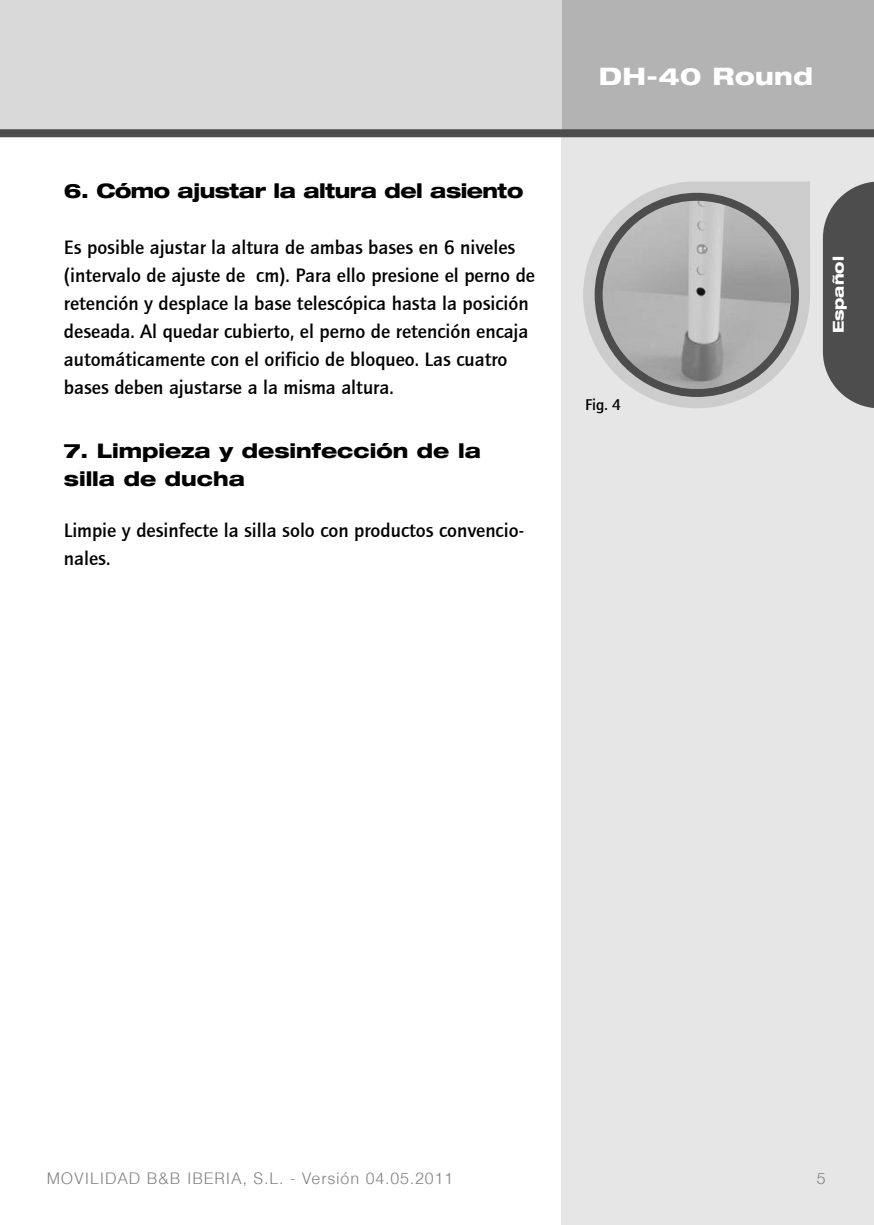
<style>
.page{position:relative;width:874px;height:1225px;background:#fff}
.page>*{position:absolute;margin:0;border:0;box-sizing:border-box;transform-origin:0 0}
.t1{font:italic 800 expanded 24px "Helvetica Neue";letter-spacing:.02em;color:#fff}
.t2{font:500 20px/28px "Quay Sans";color:#000}
.t3{font:800 expanded 20px/28px "Helvetica Neue";color:#000}
.t4{font:800 expanded 20px "Helvetica Neue";letter-spacing:-.025em;color:#000}
.t5{font:300 16px "Helvetica";letter-spacing:.05em;color:#808080}
.t6{font:500 16px "Quay Sans";color:#000}
.t7{font:800 expanded 15px "Helvetica Neue";color:#fff}
</style>
<div class="page">
<div style="left:561px;top:133px;width:312px;height:1092px;background:#e6e6e6"></div>
<div style="left:561px;top:0;width:312px;height:133px;background:#b3b3b3"></div>
<div style="left:0;top:0;width:561px;height:133px;background:#d9d9d9"></div>
<svg style="left:822px;top:182px;width:51px;height:226px;background:#616161"></svg>
<div style="left:0;top:129px;width:873px;height:8px;background:#4d4d4d"></div>
<svg style="left:583px;top:181px;width:226px;height:227px"></svg>
<svg style="left:594px;top:193px;width:204px;height:204px;background:#acacac"></svg>
<p class="t4" style="left:64px;top:182px;width:461px">6. Cómo ajustar la altura del asiento</p>
<p class="t2" style="left:64px;top:235px;width:472px">Es posible ajustar la altura de ambas bases en 6 niveles (intervalo de ajuste de cm). Para ello presione el perno de retención y desplace la base telescópica hasta la posición deseada. Al quedar cubierto, el perno de retención encaja automáticamente con el orificio de bloqueo. Las cuatro bases deben ajustarse a la misma altura.</p>
<p class="t3" style="left:64px;top:438px;width:418px">7. Limpieza y desinfección de la silla de ducha</p>
<p class="t2" style="left:64px;top:518px;width:461px">Limpie y desinfecte la silla solo con productos convencio&shy;nales.</p>
<p class="t1" style="left:598px;top:67px;width:215px">DH-40 Round</p>
<p class="t6" style="left:585px;top:397px;width:37px">Fig. 4</p>
<p class="t7" style="left:832px;top:333px;width:78px;rotate:-90deg">Español</p>
<p class="t5" style="left:47px;top:1171px;width:407px">MOVILIDAD B&amp;B IBERIA, S.L. - Versión 04.05.2011</p>
<p class="t5" style="left:816px;top:1171px;width:10px">5</p>
</div>
